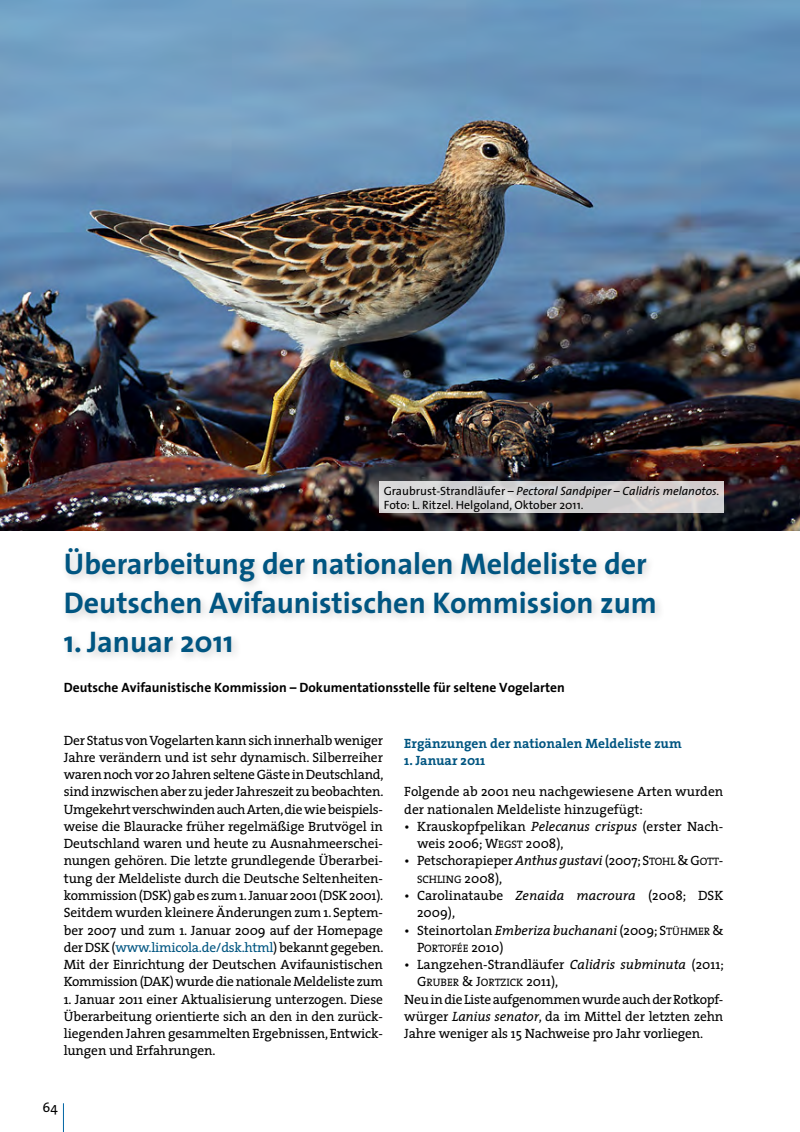
<style>
.page{position:relative;width:800px;height:1132px;background:#fff}
.page>*{position:absolute;margin:0;border:0;box-sizing:border-box;transform-origin:0 0}
.Haupttitel{font:700 30px/39px "The Sans";color:#005581}
.Grundschrift_ohne_Ei{font:13.5px/17.2px "The Serif";letter-spacing:-.01em;color:#000;text-align:justify}
.Verfasser{font:700 13.5px "The Sans";color:#000}
.Titel-01_ohne_Numm{font:700 13.5px "The Serif";color:#005581}
.Haupttitel-2{font:13.5px "The Sans";color:#000}
.Legende{font:12px/13.5px "The Sans";color:#000}
.t1{font:10.8px "The Serif Regular SC800";color:#000}
.s1{font-style:italic}
.s2{color:#005581}
.s3{font-family:"The Serif Regular SC800"}
.s4{font-family:"The Serif Regular SC800";font-size:10.8px}
.s5{font-family:"The Serif";font-size:13.5px}
.s6{font-size:13.5px}
</style>
<div class="page">
<svg style="left:63px;top:1103px;width:1px;height:28px"></svg>
<img style="left:0;top:0;width:799px;height:530px">
<svg style="left:379px;top:481px;width:345px;height:31px;background:#d3d2d2"></svg>
<div style="left:60px;top:543px;width:605px;height:120px;background:#000;opacity:.2"></div>
<p class="Legende" style="left:383px;top:483px;width:337px">Graubrust-Strandläufer – <span class="s1">Pectoral Sandpiper – Calidris melanotos.<br></span>Foto: L. Ritzel. Helgoland, Oktober 2011.</p>
<p class="Haupttitel" style="left:64px;top:543px;width:594px">Überarbeitung der nationalen Meldeliste der<br>Deutschen Avifaunistischen Kommission zum</p>
<p class="Haupttitel" style="left:64px;top:621px;width:171px">1. Januar 2011</p>
<p class="Verfasser" style="left:64px;top:676px;width:502px">Deutsche Avifaunistische Kommission – Dokumentationsstelle für seltene Vogelarten</p>
<p class="Grundschrift_ohne_Ei" style="left:64px;top:730px;width:321px">Der Status von Vogelarten kann sich innerhalb weniger Jahre verändern und ist sehr dynamisch. Silberreiher waren noch vor 20 Jahren seltene Gäste in Deutschland, sind inzwischen aber zu jeder Jahreszeit zu beobachten.<br>Umgekehrt verschwinden auch Arten, die wie beispiels&shy;weise die Blauracke früher regelmäßige Brutvögel in Deutschland waren und heute zu Ausnahmeerschei&shy;nungen gehören. Die letzte grundlegende Überarbei&shy;tung der Meldeliste durch die Deutsche Seltenheiten&shy;kommission (DSK) gab es zum 1. Januar 2001 (DSK 2001).<br>Seitdem wurden kleinere Änderungen zum 1. Septem&shy;ber 2007 und zum 1. Januar 2009 auf der Homepage der DSK (<span class="s2">www.limicola.de/dsk.html</span>) bekannt gegeben.<br>Mit der Einrichtung der Deutschen Avifaunistischen Kommission (DAK) wurde die nationale Meldeliste zum</p>
<p class="Grundschrift_ohne_Ei" style="left:64px;top:989px;width:320px">1. Januar 2011 einer Aktualisierung unterzogen. Diese Überarbeitung orientierte sich an den in den zurück&shy;liegenden Jahren gesammelten Ergebnissen, Entwick&shy;lungen und Erfahrungen.</p>
<p class="Haupttitel-2" style="left:43px;top:1095px;width:17px">64</p>
<p class="Titel-01_ohne_Numm" style="left:404px;top:731px;width:279px">Ergänzungen der nationalen Meldeliste zum</p>
<p class="Titel-01_ohne_Numm" style="left:404px;top:749px;width:83px">1. Januar 2011</p>
<p class="Grundschrift_ohne_Ei" style="left:404px;top:782px;width:320px">Folgende ab 2001 neu nachgewiesene Arten wurden der nationalen Meldeliste hinzugefügt:</p>
<p class="Grundschrift_ohne_Ei" style="left:417px;top:817px;width:308px;text-indent:-13px">• Krauskopfpelikan <span class="s1">Pelecanus crispus</span> (erster Nach&shy;weis 2006; <span class="s3">W</span><span class="s4">EGST</span> 2008),</p>
<p class="Grundschrift_ohne_Ei" style="left:404px;top:851px;width:320px">• Petschorapieper <span class="s1">Anthus gustavi</span> (2007; <span class="s3">S</span><span class="s4">TOHL</span> <span class="s3">&amp; G</span><span class="s4">OTT</span><span class="s3">-</span></p>
<p class="t1" style="left:417px;top:869px;width:87px">SCHLING <span class="s5">2008),</span></p>
<p class="Grundschrift_ohne_Ei" style="left:417px;top:886px;width:308px;text-indent:-13px">• Carolinataube <span class="s1">Zenaida macroura</span> (2008; DSK<br>2009),</p>
<p class="Grundschrift_ohne_Ei" style="left:404px;top:920px;width:320px">• Steinortolan <span class="s1">Emberiza buchanani</span> (2009; <span class="s3">S</span><span class="s4">TÜHMER</span> <span class="s3">&amp;</span></p>
<p class="t1" style="left:417px;top:938px;width:88px"><span class="s6">P</span>ORTOFÉE <span class="s5">2010)</span></p>
<p class="Grundschrift_ohne_Ei" style="left:404px;top:955px;width:321px">• Langzehen-Strandläufer <span class="s1">Calidris subminuta</span> (2011;</p>
<p class="t1" style="left:417px;top:973px;width:143px"><span class="s6">G</span>RUBER <span class="s6">&amp; J</span>ORTZICK <span class="s5">2011),</span></p>
<p class="Grundschrift_ohne_Ei" style="left:404px;top:989px;width:320px">Neu in die Liste aufgenommen wurde auch der Rotkopf&shy;würger <span class="s1">Lanius senator</span>, da im Mittel der letzten zehn Jahre weniger als 15 Nachweise pro Jahr vorliegen.</p>
</div>
